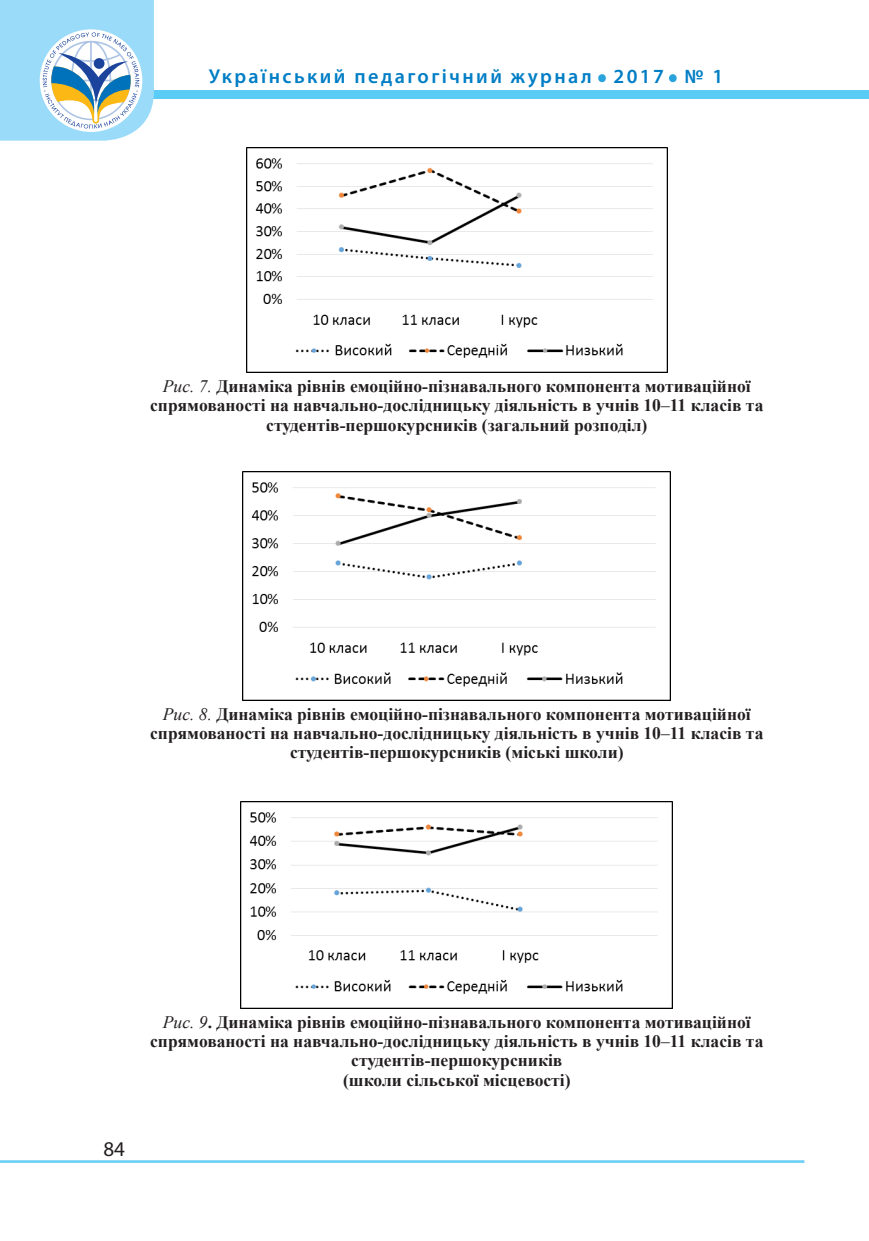
<style>
.page{position:relative;width:869px;height:1241px;background:#fff}
.page>*{position:absolute;margin:0;border:0;box-sizing:border-box;transform-origin:0 0}
.t1{font:600 50.4px "Myriad Pro";color:#2aa2db}
.t2{font:21px "Myriad Pro";color:#231f20}
.t3{font:600 20.12px "Myriad Pro";letter-spacing:.12em;color:#007ec5}
.Обычный111111111111{font:700 17.5px/19.2px "Times New Roman";color:#231f20;text-align:center}
.s1{font-weight:400;font-style:italic}
.s2{font-weight:400}
</style>
<div class="page">
<hr style="left:0;top:1159px;width:804px;height:3px;background:#6bcff6">
<div style="left:0;top:90px;width:868px;height:8px;background:#5accf5"></div>
<svg style="left:0;top:0;width:154px;height:141px"></svg>
<img style="left:246px;top:148px;width:421px;height:225px">
<img style="left:242px;top:471px;width:428px;height:229px">
<img style="left:241px;top:801px;width:431px;height:207px">
<p class="t3" style="left:208px;top:64px;width:384px">Український педагогічний журнал</p>
<h1 class="t1" style="left:595px;top:33px;width:13px">.</h1>
<p class="t3" style="left:613px;top:64px;width:52px">2017</p>
<h1 class="t1" style="left:666px;top:33px;width:13px">.</h1>
<p class="t3" style="left:684px;top:64px;width:40px">№ 1</p>
<p class="Обычный111111111111" style="left:150px;top:376px;width:614px"><span class="s1">Рис. 7.</span> Динаміка рівнів емоційно-пізнавального компонента мотиваційної спрямованості на навчально-дослідницьку діяльність в учнів 10<span class="s2">–</span>11 класів та студентів-першокурсників (загальний розподіл)</p>
<p class="Обычный111111111111" style="left:150px;top:703px;width:614px"><span class="s1">Рис. 8.</span> Динаміка рівнів емоційно-пізнавального компонента мотиваційної спрямованості на навчально-дослідницьку діяльність в учнів 10<span class="s2">–</span>11 класів та студентів-першокурсників (міські школи)</p>
<p class="t2" style="left:103px;top:1135px;width:23px">84</p>
<p class="Обычный111111111111" style="left:150px;top:1011px;width:614px"><span class="s1">Рис. 9</span>. Динаміка рівнів емоційно-пізнавального компонента мотиваційної спрямованості на навчально-дослідницьку діяльність в учнів 10<span class="s2">–</span>11 класів та студентів-першокурсників</p>
<p class="Обычный111111111111" style="left:343px;top:1069px;width:229px">(школи сільської місцевості)</p>
</div>
